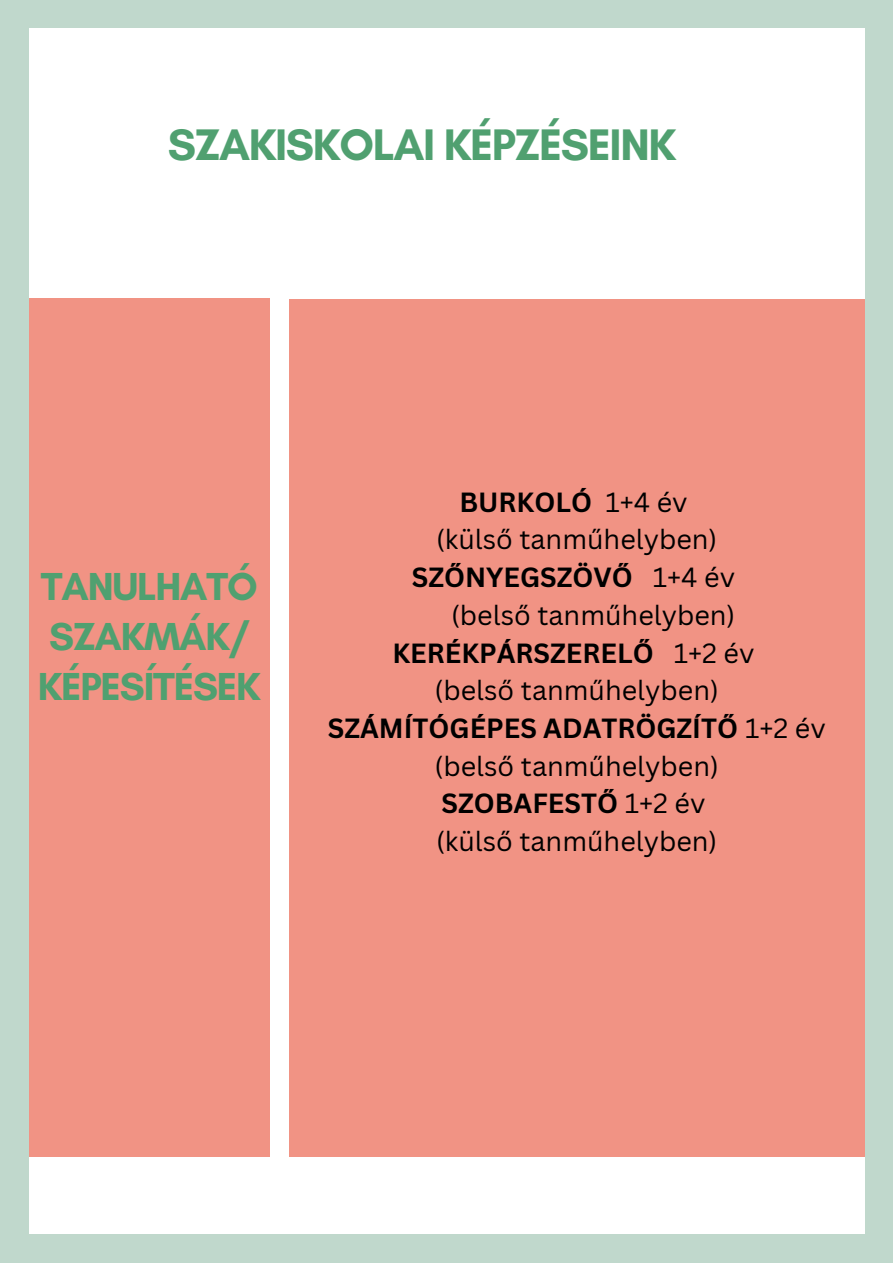
<style>
.page{position:relative;width:893px;height:1263px;background:#c0d8cc}
.page>*{position:absolute;margin:0;border:0;box-sizing:border-box;transform-origin:0 0}
.t1{font:700 45px "Glacial Indifference";letter-spacing:-.03em;color:#50a070}
.t2{font:700 39.75px/49.5px "Glacial Indifference";letter-spacing:-.03em;color:#50a070}
.t3{font:27px "Canva Sans";color:#000}
.t4{font:700 27px "Canva Sans";color:#000}
.s1{font-weight:400}
</style>
<div class="page">
<div style="left:29px;top:28px;width:835px;height:1206px;background:#fff"></div>
<div style="left:29px;top:299px;width:241px;height:858px;background:#f19384"></div>
<div style="left:289px;top:299px;width:575px;height:857px;background:#f19384"></div>
<h1 class="t1" style="left:168px;top:117px;width:510px">SZAKISKOLAI KÉPZÉSEINK</h1>
<h2 class="t2" style="left:38px;top:562px;width:224px">TANULHATÓ<br>SZAKMÁK/<br>KÉPESÍTÉSEK</h2>
<p class="t4" style="left:459px;top:483px;width:230px">BURKOLÓ <span class="s1">1+4 év</span></p>
<p class="t3" style="left:436px;top:521px;width:283px">(külső tanműhelyben)</p>
<p class="t4" style="left:412px;top:558px;width:325px">SZŐNYEGSZÖVŐ <span class="s1">1+4 év</span></p>
<p class="t3" style="left:451px;top:596px;width:286px">(belső tanműhelyben)</p>
<p class="t4" style="left:392px;top:634px;width:363px">KERÉKPÁRSZERELŐ <span class="s1">1+2 év</span></p>
<p class="t3" style="left:435px;top:671px;width:286px">(belső tanműhelyben)</p>
<p class="t4" style="left:328px;top:709px;width:499px">SZÁMÍTÓGÉPES ADATRÖGZÍTŐ <span class="s1">1+2 év</span></p>
<p class="t3" style="left:435px;top:747px;width:286px">(belső tanműhelyben)</p>
<p class="t4" style="left:441px;top:784px;width:265px">SZOBAFESTŐ <span class="s1">1+2 év</span></p>
<p class="t3" style="left:436px;top:822px;width:283px">(külső tanműhelyben)</p>
</div>
